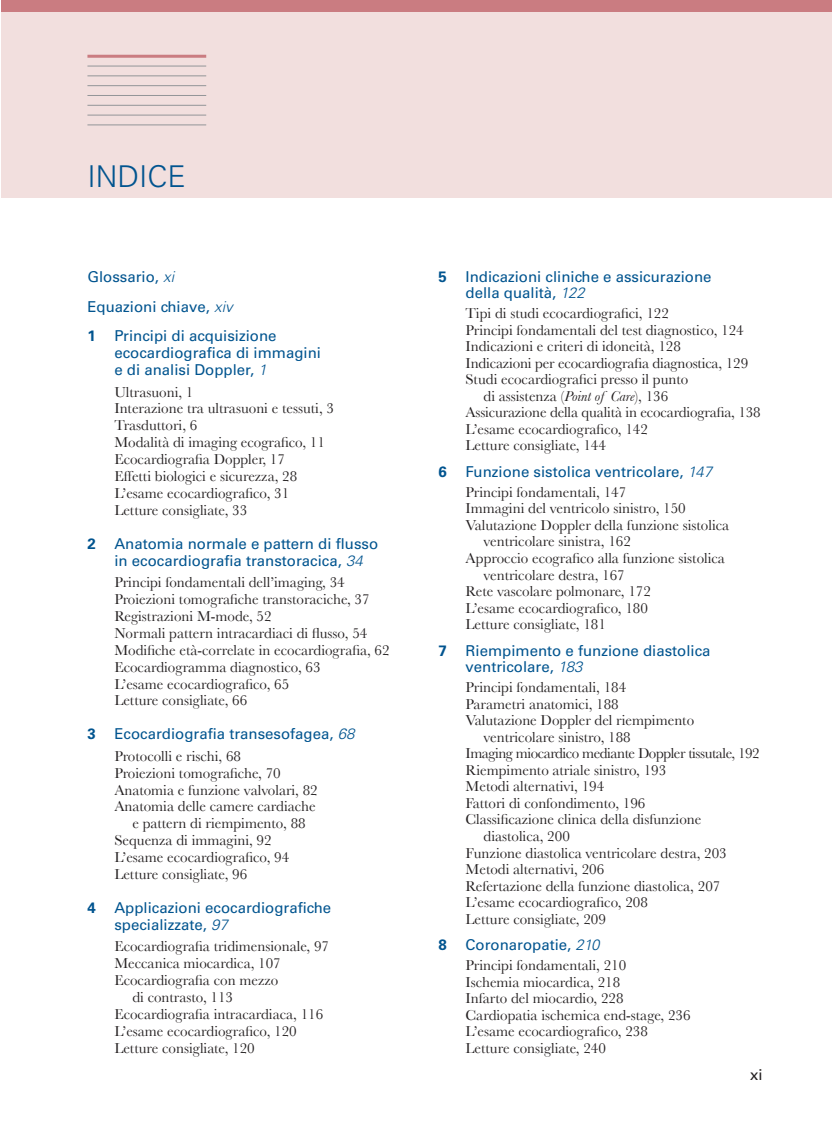
<style>
.page{position:relative;width:832px;height:1130px;background:#fff}
.page>*{position:absolute;margin:0;border:0;box-sizing:border-box;transform-origin:0 0}
.t1{font:300 30px "Univers";color:#01548f}
.t2{font:15px/17px "Baskerville";color:#231f20}
.t3{font:15px/17px "Univers";color:#01548f}
.t4{font:15px "Baskerville";letter-spacing:-.03em;color:#231f20}
.t5{font:15px "Univers";color:#231f20}
.s1{font-weight:300;font-style:italic}
.s2{font-weight:700}
.s3{font-style:italic}
</style>
<div class="page">
<div style="left:1px;top:0;width:831px;height:197px;background:#f2dfde"></div>
<div style="left:1px;top:0;width:831px;height:11px;background:#ca7c81"></div>
<hr style="left:87px;top:55px;width:119px;height:3px;background:#ca7c81">
<hr style="left:87px;top:66px;width:119px;height:1px;background:#939598">
<hr style="left:87px;top:76px;width:119px;height:1px;background:#939598">
<hr style="left:87px;top:85px;width:119px;height:1px;background:#939598">
<hr style="left:87px;top:95px;width:119px;height:1px;background:#939598">
<hr style="left:87px;top:105px;width:119px;height:1px;background:#939598">
<hr style="left:87px;top:115px;width:119px;height:1px;background:#939598">
<hr style="left:87px;top:125px;width:119px;height:1px;background:#939598">
<h1 class="t1" style="left:87px;top:158px;width:100px">INDICE</h1>
<p class="t3" style="left:87px;top:262px;width:191px;line-height:29.7px">Glossario, <span class="s1">xi<br></span>Equazioni chiave, <span class="s1">xiv<br></span><span class="s2">1</span> Principi di acquisizione</p>
<p class="t3" style="left:114px;top:344px;width:208px">ecocardiografica di immagini e di analisi Doppler, <span class="s1">1</span></p>
<p class="t2" style="left:114px;top:383px;width:221px">Ultrasuoni, 1<br>Interazione tra ultrasuoni e tessuti, 3<br>Trasduttori, 6<br>Modalità di imaging ecografico, 11<br>Ecocardiografia Doppler, 17<br>Effetti biologici e sicurezza, 28<br>L’esame ecocardiografico, 31<br>Letture consigliate, 33</p>
<p class="t3" style="left:114px;top:535px;width:265px;text-indent:-27px"><span class="s2">2</span> Anatomia normale e pattern di flusso in ecocardiografia transtoracica, <span class="s1">34</span></p>
<p class="t2" style="left:114px;top:573px;width:277px">Principi fondamentali dell’imaging, 34<br>Proiezioni tomografiche transtoraciche, 37<br>Registrazioni M-mode, 52<br>Normali pattern intracardiaci di flusso, 54<br>Modifiche età-correlate in ecocardiografia, 62<br>Ecocardiogramma diagnostico, 63<br>L’esame ecocardiografico, 65<br>Letture consigliate, 66</p>
<p class="t3" style="left:87px;top:725px;width:269px"><span class="s2">3</span> Ecocardiografia transesofagea, <span class="s1">68</span></p>
<p class="t2" style="left:114px;top:747px;width:128px">Protocolli e rischi, 68</p>
<p class="t2" style="left:114px;top:764px;width:168px">Proiezioni tomografiche, 70</p>
<p class="t2" style="left:114px;top:781px;width:205px">Anatomia e funzione valvolari, 82</p>
<p class="t2" style="left:114px;top:797px;width:203px">Anatomia delle camere cardiache</p>
<p class="t2" style="left:132px;top:814px;width:175px">e pattern di riempimento, 88</p>
<p class="t2" style="left:114px;top:831px;width:159px">Sequenza di immagini, 92</p>
<p class="t2" style="left:114px;top:848px;width:176px">L’esame ecocardiografico, 94</p>
<p class="t2" style="left:114px;top:865px;width:134px">Letture consigliate, 96</p>
<p class="t3" style="left:114px;top:899px;width:218px;text-indent:-27px"><span class="s2">4</span> Applicazioni ecocardiografiche specializzate, <span class="s1">97</span></p>
<p class="t2" style="left:114px;top:937px;width:216px">Ecocardiografia tridimensionale, 97</p>
<p class="t2" style="left:114px;top:954px;width:168px">Meccanica miocardica, 107</p>
<p class="t2" style="left:114px;top:971px;width:165px">Ecocardiografia con mezzo</p>
<p class="t2" style="left:132px;top:988px;width:102px">di contrasto, 113</p>
<p class="t2" style="left:114px;top:1005px;width:210px">Ecocardiografia intracardiaca, 116</p>
<p class="t2" style="left:114px;top:1022px;width:184px">L’esame ecocardiografico, 120</p>
<p class="t2" style="left:114px;top:1039px;width:142px">Letture consigliate, 120</p>
<p class="t3" style="left:465px;top:268px;width:247px;line-height:16.5px;text-indent:-27px"><span class="s2">5</span> Indicazioni cliniche e assicurazione della qualità, <span class="s1">122</span></p>
<p class="t2" style="left:465px;top:304px;width:205px">Tipi di studi ecocardiografici, 122</p>
<p class="t2" style="left:465px;top:321px;width:280px">Principi fondamentali del test diagnostico, 124</p>
<p class="t2" style="left:465px;top:337px;width:217px">Indicazioni e criteri di idoneità, 128</p>
<p class="t2" style="left:465px;top:354px;width:284px">Indicazioni per ecocardiografia diagnostica, 129</p>
<p class="t2" style="left:465px;top:370px;width:224px">Studi ecocardiografici presso il punto</p>
<p class="t2" style="left:483px;top:387px;width:186px">di assistenza (<span class="s3">Point of Care</span>), 136</p>
<p class="t2" style="left:465px;top:403px;width:297px">Assicurazione della qualità in ecocardiografia, 138</p>
<p class="t2" style="left:465px;top:420px;width:184px">L’esame ecocardiografico, 142</p>
<p class="t2" style="left:465px;top:436px;width:142px">Letture consigliate, 144</p>
<p class="t3" style="left:438px;top:463px;width:275px"><span class="s2">6</span> Funzione sistolica ventricolare, <span class="s1">147</span></p>
<p class="t2" style="left:465px;top:483px;width:162px">Principi fondamentali, 147</p>
<p class="t2" style="left:465px;top:500px;width:222px">Immagini del ventricolo sinistro, 150</p>
<p class="t2" style="left:465px;top:516px;width:265px">Valutazione Doppler della funzione sistolica</p>
<p class="t2" style="left:483px;top:533px;width:149px">ventricolare sinistra, 162</p>
<p class="t2" style="left:465px;top:549px;width:261px">Approccio ecografico alla funzione sistolica</p>
<p class="t2" style="left:483px;top:566px;width:143px">ventricolare destra, 167</p>
<p class="t2" style="left:465px;top:582px;width:187px">Rete vascolare polmonare, 172</p>
<p class="t2" style="left:465px;top:599px;width:184px">L’esame ecocardiografico, 180</p>
<p class="t2" style="left:465px;top:615px;width:142px">Letture consigliate, 181</p>
<p class="t3" style="left:465px;top:642px;width:247px;line-height:16.5px;text-indent:-27px"><span class="s2">7</span> Riempimento e funzione diastolica ventricolare, <span class="s1">183</span></p>
<p class="t2" style="left:465px;top:678px;width:162px">Principi fondamentali, 184</p>
<p class="t2" style="left:465px;top:695px;width:155px">Parametri anatomici, 188</p>
<p class="t2" style="left:465px;top:711px;width:230px">Valutazione Doppler del riempimento</p>
<p class="t2" style="left:483px;top:728px;width:149px">ventricolare sinistro, 188</p>
<p class="t4" style="left:465px;top:744px;width:295px">Imaging miocardico mediante Doppler tissutale, 192</p>
<p class="t2" style="left:465px;top:761px;width:202px">Riempimento atriale sinistro, 193</p>
<p class="t2" style="left:465px;top:777px;width:140px">Metodi alternativi, 194</p>
<p class="t2" style="left:465px;top:794px;width:181px">Fattori di confondimento, 196</p>
<p class="t2" style="left:465px;top:810px;width:237px">Classificazione clinica della disfunzione</p>
<p class="t2" style="left:483px;top:827px;width:88px">diastolica, 200</p>
<p class="t2" style="left:465px;top:843px;width:263px">Funzione diastolica ventricolare destra, 203</p>
<p class="t2" style="left:465px;top:860px;width:140px">Metodi alternativi, 206</p>
<p class="t2" style="left:465px;top:877px;width:256px">Refertazione della funzione diastolica, 207</p>
<p class="t2" style="left:465px;top:893px;width:184px">L’esame ecocardiografico, 208</p>
<p class="t2" style="left:465px;top:910px;width:142px">Letture consigliate, 209</p>
<p class="t3" style="left:438px;top:936px;width:162px"><span class="s2">8</span> Coronaropatie, <span class="s1">210</span></p>
<p class="t2" style="left:465px;top:956px;width:226px;line-height:16.5px">Principi fondamentali, 210<br>Ischemia miocardica, 218<br>Infarto del miocardio, 228<br>Cardiopatia ischemica end-stage, 236<br>L’esame ecocardiografico, 238<br>Letture consigliate, 240</p>
<p class="t5" style="left:750px;top:1065px;width:14px">xi</p>
</div>
